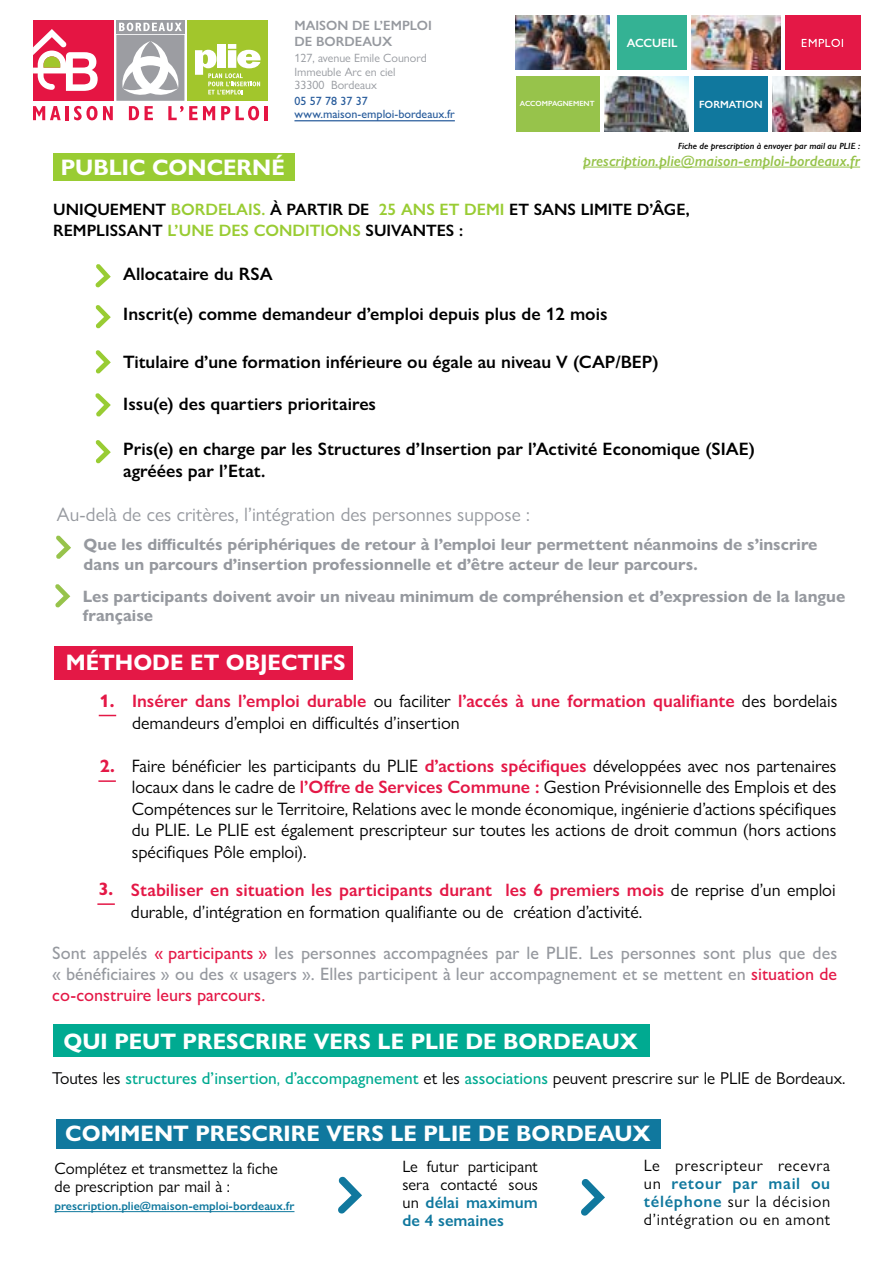
<style>
.page{position:relative;width:893px;height:1263px;background:#fff}
.page>*{position:absolute;margin:0;border:0;box-sizing:border-box;transform-origin:0 0}
.t1{font:700 22.5px "Gill Sans Nova";color:#fff}
.t2{font:19.5px "Gill Sans Nova";color:#96999f}
.t3{font:18px/21.6px "Gill Sans Nova";color:#000}
.t4{font:600 18px/21.6px "Gill Sans Nova";color:#000}
.t5{font:500 18px/21px "Gill Sans Nova";color:#96999f;text-align:justify}
.t6{font:700 18px "Gill Sans Nova";color:#e41846}
.t7{font:500 17.25px "Gill Sans Nova";color:#00aa91}
.t8{font:700 16.5px/19.8px "Gill Sans Nova";color:#96999f}
.t9{font:16.5px/18px "Gill Sans Nova";color:#000;text-align:justify}
.t10{font:600 16.5px/21px "Gill Sans Nova";color:#000}
.t11{font:italic 600 15px "Gill Sans Nova";color:#97c34b}
.t12{font:600 13.5px/16.2px "Gill Sans Nova";color:#96999f}
.t13{font:12px/13.5px "Gill Sans Nova";color:#96999f}
.t14{font:600 12px "Gill Sans Nova";color:#10789e}
.t15{font:500 12px "Gill Sans Nova";color:#275b9b}
.t16{font:600 12px "Gill Sans Nova";color:#fff}
.t17{font:600 10.5px "Gill Sans Nova";color:#fff}
.t18{font:italic 600 9px "Gill Sans Nova";color:#000}
.t19{font:600 7.5px "Gill Sans Nova";color:#fff}
.s1{color:#9c3}
.s2{font-weight:600;color:#e41846}
.s3{color:#e41846}
.s4{font-weight:400;color:#020203}
.s5{font-weight:400}
.s6{font-weight:400;color:#000}
.s7{font-weight:600;color:#10789e}
</style>
<div class="page">
<div style="left:53px;top:153px;width:241px;height:28px;background:#9c3"></div>
<div style="left:51px;top:642px;width:306px;height:40px;background:#fff;opacity:.49"></div>
<div style="left:55px;top:646px;width:298px;height:33px;background:#e41846"></div>
<div style="left:52px;top:1114px;width:612px;height:37px;background:#fff;opacity:.49"></div>
<div style="left:56px;top:1118px;width:605px;height:30px;background:#10789e"></div>
<div style="left:49px;top:1021px;width:604px;height:38px;background:#fff;opacity:.49"></div>
<div style="left:53px;top:1025px;width:596px;height:32px;background:#00aa91"></div>
<svg style="left:116px;top:20px;width:68px;height:3px"></svg>
<hr style="left:265px;top:106px;width:3px;height:14px;background:#e51543">
<div style="left:33px;top:20px;width:81px;height:81px;background:#e51543"></div>
<div style="left:187px;top:20px;width:81px;height:81px;background:#a2c62c"></div>
<svg style="left:33px;top:23px;width:228px;height:97px"></svg>
<svg style="left:95px;top:264px;width:16px;height:24px"></svg>
<svg style="left:95px;top:305px;width:16px;height:24px"></svg>
<svg style="left:95px;top:350px;width:16px;height:24px"></svg>
<svg style="left:95px;top:393px;width:16px;height:24px"></svg>
<svg style="left:95px;top:440px;width:16px;height:24px"></svg>
<hr style="left:294px;top:120px;width:161px;height:1px;background:#275b9b">
<img style="left:605px;top:76px;width:83px;height:56px">
<img style="left:692px;top:16px;width:89px;height:54px">
<img style="left:773px;top:76px;width:87px;height:56px">
<img style="left:516px;top:16px;width:94px;height:54px">
<div style="left:618px;top:16px;width:69px;height:54px;background:#34b294"></div>
<div style="left:785px;top:16px;width:75px;height:54px;background:#e41846"></div>
<div style="left:516px;top:76px;width:83px;height:56px;background:#97c34b"></div>
<div style="left:694px;top:76px;width:73px;height:56px;background:#10789e"></div>
<svg style="left:56px;top:535px;width:15px;height:24px"></svg>
<svg style="left:55px;top:584px;width:15px;height:24px"></svg>
<svg style="left:98px;top:780px;width:18px;height:2px"></svg>
<svg style="left:99px;top:715px;width:17px;height:1px"></svg>
<svg style="left:97px;top:903px;width:18px;height:2px"></svg>
<hr style="left:55px;top:1211px;width:239px;height:1px;background:#10789e">
<svg style="left:338px;top:1176px;width:24px;height:38px"></svg>
<svg style="left:581px;top:1179px;width:24px;height:37px"></svg>
<hr style="left:583px;top:167px;width:277px;height:1px;background:#97c34b">
<p class="t12" style="left:294px;top:17px;width:139px">MAISON DE L’EMPLOI<br>DE BORDEAUX</p>
<p class="t13" style="left:294px;top:51px;width:134px">127, avenue Emile Counord<br>Immeuble Arc en ciel<br>33300 Bordeaux</p>
<p class="t15" style="left:294px;top:107px;width:162px">www.maison-emploi-bordeaux.fr</p>
<p class="t15" style="left:294px;top:94px;width:75px">05 57 78 37 37</p>
<p class="t19" style="left:520px;top:99px;width:76px">ACCOMPAGNEMENT</p>
<p class="t16" style="left:627px;top:36px;width:52px">ACCUEIL</p>
<p class="t17" style="left:699px;top:98px;width:65px">FORMATION</p>
<p class="t16" style="left:801px;top:36px;width:45px">EMPLOI</p>
<p class="t18" style="left:678px;top:140px;width:184px">Fiche de prescription à envoyer par mail au PLIE :</p>
<p class="t11" style="left:583px;top:151px;width:278px">prescription.plie@maison-emploi-bordeaux.fr</p>
<p class="t1" style="left:61px;top:154px;width:225px">PUBLIC CONCERNÉ</p>
<p class="t10" style="left:53px;top:198px;width:638px">UNIQUEMENT <span class="s1">BORDELAIS.</span> À PARTIR DE <span class="s1">25 ANS ET DEMI</span> ET SANS LIMITE D’ÂGE,<br>REMPLISSANT <span class="s1">L’UNE DES CONDITIONS</span> SUIVANTES :</p>
<p class="t4" style="left:123px;top:263px;width:151px">Allocataire du RSA</p>
<p class="t4" style="left:123px;top:303px;width:486px">Inscrit(e) comme demandeur d’emploi depuis plus de 12 mois</p>
<p class="t4" style="left:123px;top:351px;width:537px">Titulaire d’une formation inférieure ou égale au niveau V (CAP/BEP)</p>
<p class="t4" style="left:123px;top:393px;width:254px">Issu(e) des quartiers prioritaires</p>
<p class="t4" style="left:123px;top:438px;width:633px">Pris(e) en charge par les Structures d’Insertion par l’Activité Economique (SIAE) agréées par l’Etat.</p>
<p class="t2" style="left:57px;top:503px;width:475px">Au-delà de ces critères, l’intégration des personnes suppose :</p>
<p class="t8" style="left:84px;top:534px;width:735px">Que les difficultés périphériques de retour à l’emploi leur permettent néanmoins de s’inscrire dans un parcours d’insertion professionnelle et d’être acteur de leur parcours.</p>
<p class="t8" style="left:83px;top:586px;width:764px">Les participants doivent avoir un niveau minimum de compréhension et d’expression de la langue française</p>
<p class="t1" style="left:66px;top:648px;width:281px">MÉTHODE ET OBJECTIFS</p>
<p class="t3" style="left:132px;top:690px;width:707px"><span class="s2">Insérer dans l’emploi durable</span> ou faciliter <span class="s2">l’accés à une formation qualifiante</span> des bordelais demandeurs d’emploi en difficultés d’insertion</p>
<p class="t3" style="left:132px;top:754px;width:706px;text-align:justify">Faire bénéficier les participants du PLIE <span class="s2">d’actions spécifiques</span> développées avec nos partenaires locaux dans le cadre de <span class="s2">l’Offre de Services Commune :</span> Gestion Prévisionnelle des Emplois et des Compétences sur le Territoire, Relations avec le monde économique, ingénierie d’actions spécifiques du PLIE. Le PLIE est également prescripteur sur toutes les actions de droit commun (hors actions spécifiques Pôle emploi).</p>
<p class="t3" style="left:131px;top:879px;width:706px"><span class="s2">Stabiliser en situation les participants durant les 6 premiers mois</span> de reprise d’un emploi durable, d’intégration en formation qualifiante ou de création d’activité.</p>
<p class="t6" style="left:100px;top:690px;width:16px">1.</p>
<p class="t6" style="left:100px;top:755px;width:16px">2.</p>
<p class="t6" style="left:98px;top:878px;width:16px">3.</p>
<p class="t5" style="left:52px;top:942px;width:787px">Sont appelés <span class="s3">« participants »</span> les personnes accompagnées par le PLIE. Les personnes sont plus que des « bénéficiaires » ou des « usagers ». Elles participent à leur accompagnement et se mettent en <span class="s3">situation de co-construire leurs parcours.</span></p>
<p class="t1" style="left:64px;top:1028px;width:576px">QUI PEUT PRESCRIRE VERS LE PLIE DE BORDEAUX</p>
<p class="t7" style="left:52px;top:1068px;width:795px"><span class="s4">Toutes les</span> structures d’insertion<span class="s5">,</span> d’accompagnement <span class="s4">et les</span> associations <span class="s6">peuvent prescrire sur le PLIE de Bordeaux.</span></p>
<p class="t1" style="left:65px;top:1119px;width:587px">COMMENT PRESCRIRE VERS LE PLIE DE BORDEAUX</p>
<p class="t9" style="left:55px;top:1160px;width:225px">Complétez et transmettez la fiche de prescription par mail à :</p>
<p class="t14" style="left:55px;top:1199px;width:241px">prescription.plie@maison-emploi-bordeaux.fr</p>
<p class="t9" style="left:402px;top:1157px;width:137px">Le futur participant sera contacté sous un <span class="s7">délai maximum de 4 semaines</span></p>
<p class="t9" style="left:644px;top:1156px;width:188px">Le prescripteur recevra un <span class="s7">retour par mail ou téléphone</span> sur la décision d’intégration ou en amont</p>
</div>
